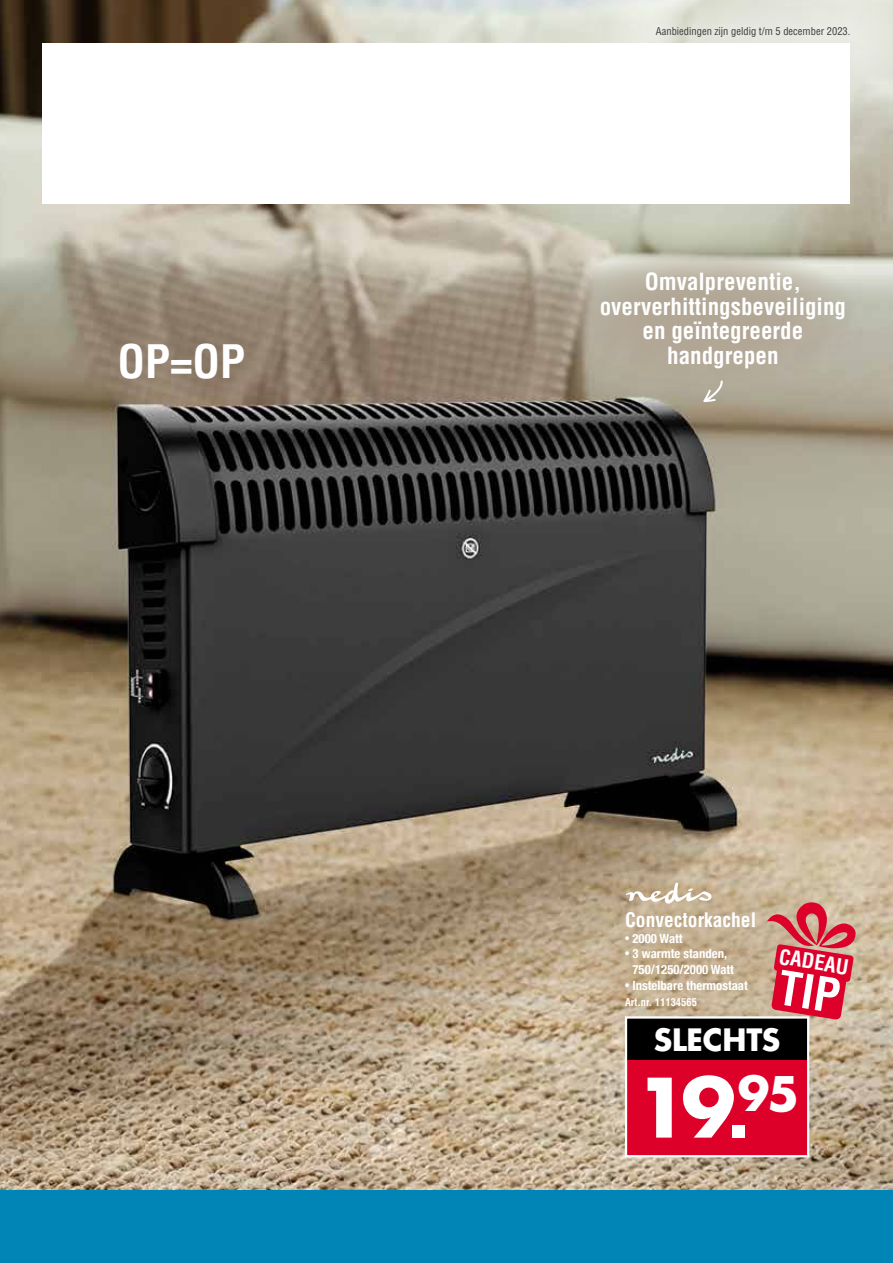
<style>
.page{position:relative;width:893px;height:1263px;background:#fff}
.page>*{position:absolute;margin:0;border:0;box-sizing:border-box;transform-origin:0 0}
.t1{font:700 79.5px "Futura Std";color:#fff}
.t2{font:700 condensed 45px "Helvetica LT Std";color:#fff}
.t3{font:700 30px "Futura Std";letter-spacing:-.01em;color:#fff}
.t4{font:700 condensed 23.1px/24.9px "Helvetica LT Std";color:#fff;text-align:center}
.t5{font:700 condensed 20.7px "Helvetica LT Std";color:#fff}
.t6{font:700 condensed 19.5px "Helvetica LT Std";color:#fff}
.t7{font:700 condensed 12.75px/15.8px "Helvetica Neue";color:#fff;text-align:center}
.t8{font:condensed 10.5px "Helvetica LT Std";color:#3b3b3a}
.t9{font:700 condensed 10.5px "Helvetica LT Std";color:#fff}
.s1{font-family:"Helvetica LT Std";font-weight:400}
.s2{font-family:"Helvetica Neue"}
</style>
<div class="page">
<img style="left:0;top:0;width:893px;height:1191px">
<svg style="left:553px;top:244px;width:306px;height:147px;background:#b6ae9e"></svg>
<div style="left:43px;top:43px;width:807px;height:161px;background:#fff"></div>
<div style="left:0;top:1191px;width:893px;height:72px;background:#0085b6"></div>
<svg style="left:545px;top:861px;width:305px;height:191px;background:#c2ae90"></svg>
<svg style="left:580px;top:0;width:313px;height:113px"></svg>
<svg style="left:703px;top:380px;width:20px;height:22px"></svg>
<svg style="left:626px;top:883px;width:86px;height:21px"></svg>
<div style="left:626px;top:1017px;width:182px;height:139px;background:#dd0029"></div>
<div style="left:626px;top:1017px;width:182px;height:43px;background:#000"></div>
<div style="left:625px;top:1016px;width:184px;height:141px;border:2px solid #fff"></div>
<svg style="left:767px;top:902px;width:90px;height:118px;background:#d44c5a"></svg>
<h2 class="t2" style="left:118px;top:334px;width:129px">OP=OP</h2>
<p class="t8" style="left:656px;top:25px;width:196px">Aanbiedingen zijn geldig t/m 5 december 2023.</p>
<p class="t4" style="left:600px;top:269px;width:248px">Omvalpreventie, oververhittingsbeveiliging en geïntegreerde handgrepen</p>
<p class="t6" style="left:625px;top:907px;width:133px">Convectorkachel</p>
<p class="t7" style="left:625px;top:929px;width:59px"><span class="s1">•</span> 2000 Watt</p>
<p class="t7" style="left:625px;top:945px;width:110px"><span class="s1">•</span> 3 warmte standen,<br>750/1250/2000 Watt</p>
<p class="t7" style="left:625px;top:976px;width:124px"><span class="s1">•</span> Instelbare thermostaat</p>
<p class="t9" style="left:625px;top:995px;width:73px">Art.nr. 11134565</p>
<p class="t5" style="left:781px;top:943px;width:72px;rotate:9deg">CADEAU</p>
<p class="t3" style="left:654px;top:1020px;width:128px">SLECHTS</p>
<h1 class="t1" style="left:635px;top:1055px;width:166px">19<span class="s2">.</span><sup>95</sup></h1>
</div>
